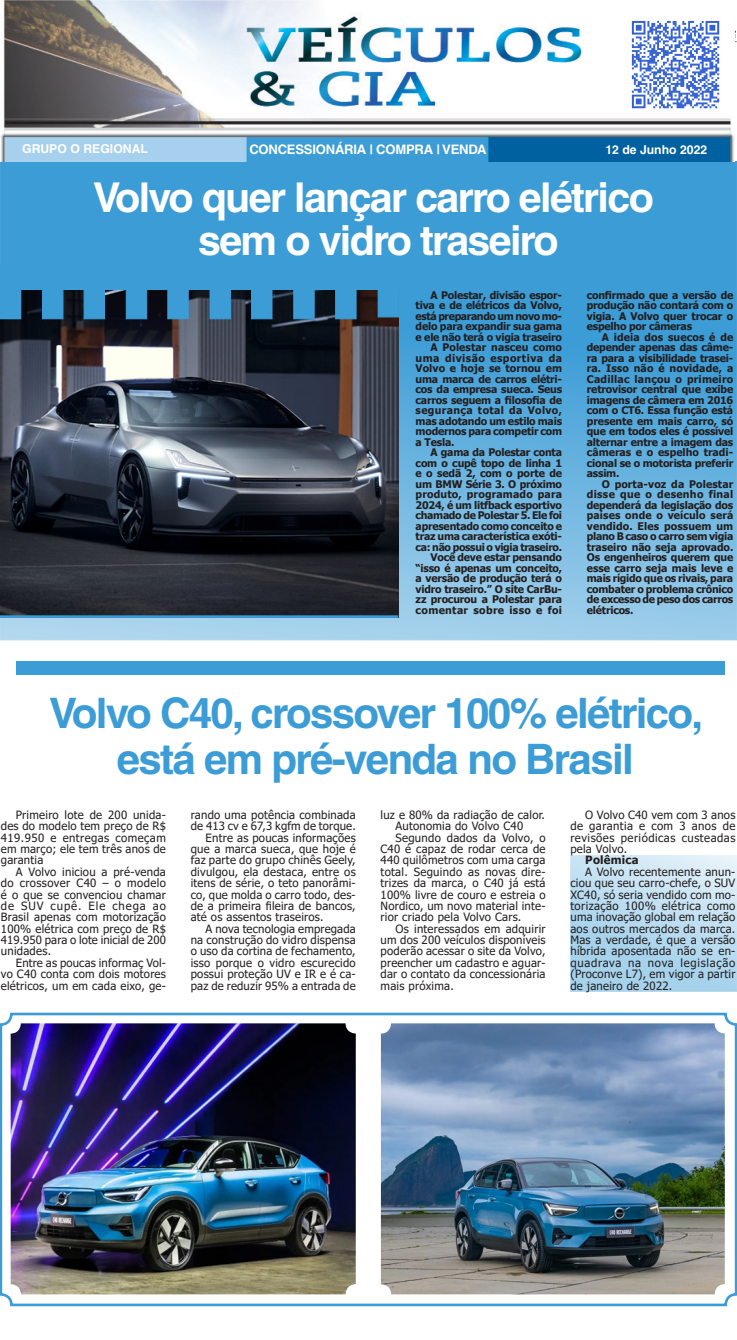
<style>
.page{position:relative;width:737px;height:1340px;background:#fff}
.page>*{position:absolute;margin:0;border:0;box-sizing:border-box;transform-origin:0 0}
.Texto_Jornal{font:700 42px "Helvetica";letter-spacing:-.04em;color:#3b9cd6}
.Texto_Jornal-2{font:700 41.12px "Helvetica";letter-spacing:-.04em;color:#fff}
.Texto_Jornal-3{font:700 13.12px "Helvetica";letter-spacing:-.02em;color:#fff}
.Texto_Jornal-4{font:700 12.25px "Helvetica";color:#fff}
.Texto_Jornal-5{font:11.38px/11.4px "Tahoma";letter-spacing:.02em;color:#231f20;text-align:justify}
.Texto_Jornal-6{font:700 11.38px "Tahoma";letter-spacing:.02em;color:#231f20}
.Texto_Jornal-7{font:700 10.5px/10.5px "Tahoma";letter-spacing:-.02em;color:#231f20;text-align:justify}
</style>
<div class="page">
<hr style="left:1px;top:31px;width:734px;height:2px;background:#231f20">
<svg style="left:570px;top:855px;width:167px;height:136px;background:#bbdcf0"></svg>
<svg style="left:0;top:161px;width:737px;height:479px;background:#57aadb"></svg>
<img style="left:0;top:0;width:734px;height:161px">
<img style="left:628px;top:17px;width:94px;height:95px">
<img style="left:0;top:290px;width:398px;height:325px">
<div style="left:0;top:264px;width:21px;height:55px;background:#3b9cd6"></div>
<div style="left:42px;top:264px;width:21px;height:55px;background:#3b9cd6"></div>
<div style="left:126px;top:264px;width:21px;height:55px;background:#3b9cd6;border:1px solid #3b9cd6"></div>
<div style="left:210px;top:264px;width:21px;height:55px;background:#3b9cd6"></div>
<div style="left:293px;top:264px;width:21px;height:55px;background:#3b9cd6;border:1px solid #3b9cd6"></div>
<div style="left:378px;top:264px;width:21px;height:53px;background:#3b9cd6"></div>
<div style="left:84px;top:264px;width:21px;height:55px;background:#3b9cd6"></div>
<div style="left:167px;top:264px;width:22px;height:55px;background:#3b9cd6;border:1px solid #3b9cd6"></div>
<div style="left:251px;top:264px;width:21px;height:55px;background:#3b9cd6"></div>
<div style="left:335px;top:256px;width:21px;height:63px;background:#3b9cd6;border:1px solid #3b9cd6"></div>
<hr style="left:0;top:615px;width:398px;height:3px;background:#3b9cd6">
<div style="left:16px;top:661px;width:708px;height:13px;background:#3b9cd6"></div>
<img style="left:11px;top:1023px;width:345px;height:271px">
<img style="left:381px;top:1023px;width:343px;height:271px">
<div style="left:0;top:1012px;width:737px;height:294px;border:3px solid #3b9cd6;border-radius:10px"></div>
<p class="Texto_Jornal-4" style="left:22px;top:141px;width:127px">GRUPO O REGIONAL</p>
<p class="Texto_Jornal-3" style="left:249px;top:141px;width:239px">CONCESSIONÁRIA | COMPRA | VENDA</p>
<p class="Texto_Jornal-4" style="left:605px;top:142px;width:103px">12 de Junho 2022</p>
<p class="Texto_Jornal-2" style="left:93px;top:172px;width:562px">Volvo quer lançar carro elétrico</p>
<p class="Texto_Jornal-2" style="left:198px;top:216px;width:362px">sem o vidro traseiro</p>
<p class="Texto_Jornal-7" style="left:415px;top:290px;width:148px;text-indent:15px">A Polestar, divisão espor&shy;tiva e de elétricos da Volvo, está preparando um novo mo&shy;delo para expandir sua gama e ele não terá o vigia traseiro</p>
<p class="Texto_Jornal-7" style="left:415px;top:342px;width:148px;text-indent:15px">A Polestar nasceu como uma divisão esportiva da Volvo e hoje se tornou em uma marca de carros elétri&shy;cos da empresa sueca. Seus carros seguem a filosofia de segurança total da Volvo, mas adotando um estilo mais modernos para competir com a Tesla.</p>
<p class="Texto_Jornal-7" style="left:415px;top:447px;width:148px;text-indent:15px">A gama da Polestar conta com o cupê topo de linha 1 e o sedã 2, com o porte de um BMW Série 3. O próximo produto, programado para 2024, é um litfback esportivo chamado de Polestar 5. Ele foi apresentado como conceito e traz uma característica exóti&shy;ca: não possui o vigia traseiro.</p>
<p class="Texto_Jornal-7" style="left:415px;top:552px;width:148px;text-indent:15px">Você deve estar pensando “isso é apenas um conceito, a versão de produção terá o vidro traseiro.” O site CarBu&shy;zz procurou a Polestar para comentar sobre isso e foi</p>
<p class="Texto_Jornal-7" style="left:587px;top:290px;width:148px">confirmado que a versão de produção não contará com o vigia. A Volvo quer trocar o espelho por câmeras</p>
<p class="Texto_Jornal-7" style="left:587px;top:332px;width:148px;text-indent:15px">A ideia dos suecos é de depender apenas das câme&shy;ra para a visibilidade trasei&shy;ra. Isso não é novidade, a Cadillac lançou o primeiro retrovisor central que exibe imagens de câmera em 2016 com o CT6. Essa função está presente em mais carro, só que em todos eles é possível alternar entre a imagem das câmeras e o espelho tradi&shy;cional se o motorista preferir assim.</p>
<p class="Texto_Jornal-7" style="left:587px;top:479px;width:148px;text-indent:15px">O porta-voz da Polestar disse que o desenho final dependerá da legislação dos países onde o veículo será vendido. Eles possuem um plano B caso o carro sem vigia traseiro não seja aprovado.<br>Os engenheiros querem que esse carro seja mais leve e mais rígido que os rivais, para combater o problema crônico de excesso de peso dos carros elétricos.</p>
<p class="Texto_Jornal" style="left:49px;top:687px;width:655px">Volvo C40, crossover 100% elétrico,</p>
<p class="Texto_Jornal" style="left:117px;top:734px;width:518px">está em pré-venda no Brasil</p>
<p class="Texto_Jornal-5" style="left:1px;top:809px;width:166px;text-indent:15px">Primeiro lote de 200 unida&shy;des do modelo tem preço de R$ 419.950 e entregas começam em março; ele tem três anos de garantia</p>
<p class="Texto_Jornal-5" style="left:1px;top:866px;width:166px;text-indent:15px">A Volvo iniciou a pré-venda do crossover C40 – o modelo é o que se convenciou chamar de SUV cupê. Ele chega ao Brasil apenas com motorização 100% elétrica com preço de R$ 419.950 para o lote inicial de 200 unidades.</p>
<p class="Texto_Jornal-5" style="left:1px;top:957px;width:166px;text-indent:15px">Entre as poucas informaç Vol&shy;vo C40 conta com dois motores elétricos, um em cada eixo, ge-</p>
<p class="Texto_Jornal-5" style="left:191px;top:809px;width:166px">rando uma potência combinada de 413 cv e 67,3 kgfm de torque.</p>
<p class="Texto_Jornal-5" style="left:191px;top:832px;width:166px;text-indent:15px">Entre as poucas informações que a marca sueca, que hoje é faz parte do grupo chinês Geely, divulgou, ela destaca, entre os itens de série, o teto panorâmi&shy;co, que molda o carro todo, des&shy;de a primeira fileira de bancos, até os assentos traseiros.</p>
<p class="Texto_Jornal-5" style="left:191px;top:923px;width:166px;text-indent:15px">A nova tecnologia empregada na construção do vidro dispensa o uso da cortina de fechamento, isso porque o vidro escurecido possui proteção UV e IR e é ca&shy;paz de reduzir 95% a entrada de</p>
<p class="Texto_Jornal-5" style="left:380px;top:809px;width:166px">luz e 80% da radiação de calor.</p>
<p class="Texto_Jornal-5" style="left:395px;top:821px;width:129px">Autonomia do Volvo C40</p>
<p class="Texto_Jornal-5" style="left:380px;top:832px;width:166px;text-indent:15px">Segundo dados da Volvo, o C40 é capaz de rodar cerca de 440 quilômetros com uma carga total. Seguindo as novas dire&shy;trizes da marca, o C40 já está 100% livre de couro e estreia o Nordico, um novo material inte&shy;rior criado pela Volvo Cars.</p>
<p class="Texto_Jornal-5" style="left:380px;top:923px;width:166px;text-indent:15px">Os interessados em adquirir um dos 200 veículos disponíveis poderão acessar o site da Volvo, preencher um cadastro e aguar&shy;dar o contato da concessionária mais próxima.</p>
<p class="Texto_Jornal-5" style="left:570px;top:809px;width:166px;text-indent:15px">O Volvo C40 vem com 3 anos de garantia e com 3 anos de revisões periódicas custeadas pela Volvo.</p>
<p class="Texto_Jornal-6" style="left:585px;top:852px;width:55px">Polêmica</p>
<p class="Texto_Jornal-5" style="left:570px;top:866px;width:166px;text-indent:15px">A Volvo recentemente anun&shy;ciou que seu carro-chefe, o SUV XC40, só seria vendido com mo&shy;torização 100% elétrica como uma inovação global em relação aos outros mercados da marca.<br>Mas a verdade, é que a versão híbrida aposentada não se en&shy;quadrava na nova legislação (Proconve L7), em vigor a partir de janeiro de 2022.</p>
</div>
